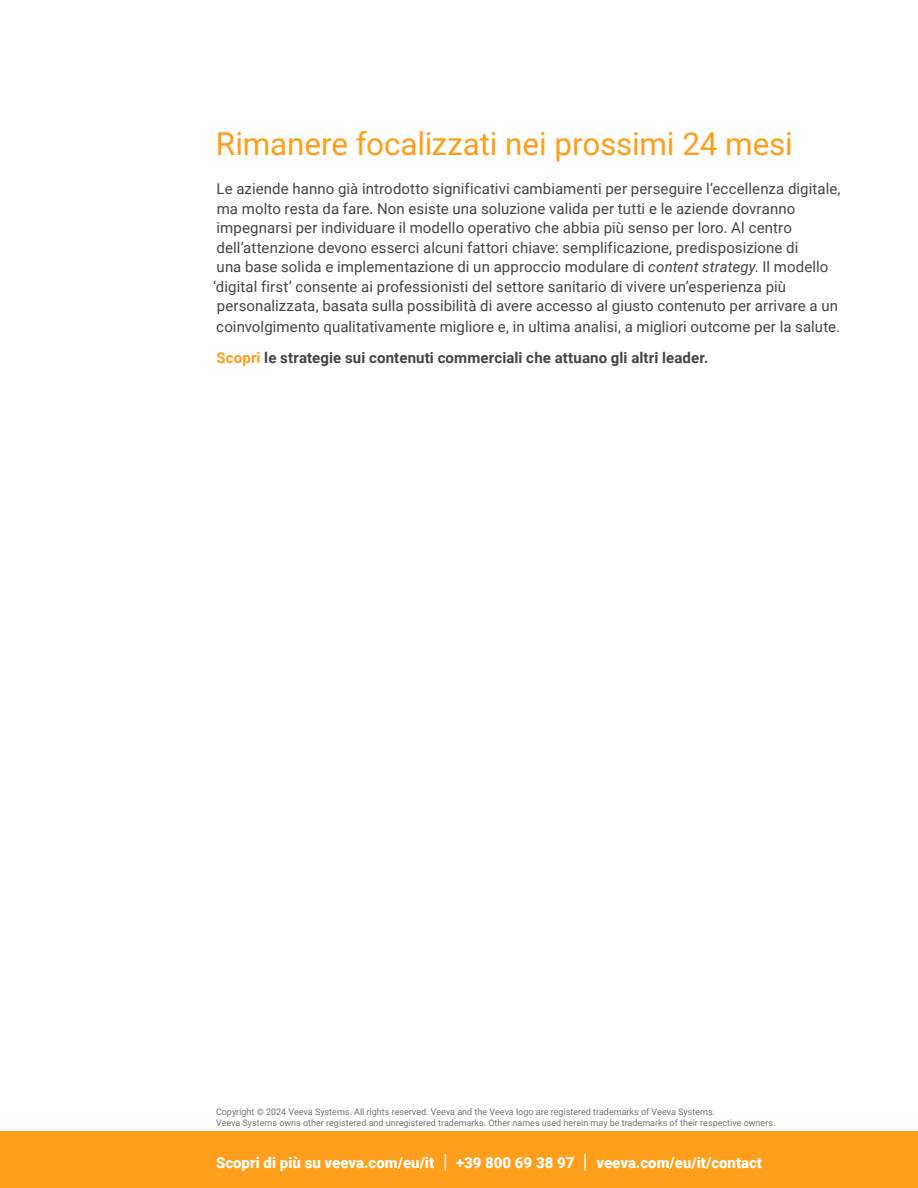
<style>
.page{position:relative;width:918px;height:1188px;background:#fff}
.page>*{position:absolute;margin:0;border:0;box-sizing:border-box;transform-origin:0 0}
.t1{font:31.5px "Roboto";letter-spacing:-.005em;color:#ff9e1a}
.t2{font:15px/19.5px "Roboto";letter-spacing:.005em;color:#444}
.t3{font:900 15px "Roboto";color:#fff}
.t4{font:9px/10.5px "Roboto";color:#747373}
.s1{font-style:italic}
.s2{font-weight:700;color:#ff9e1a}
.s3{font-weight:700}
.s4{font-weight:400;font-size:19.5px}
</style>
<div class="page">
<div style="left:0;top:1132px;width:918px;height:56px;background:#ff9e1a"></div>
<h1 class="t1" style="left:216px;top:121px;width:578px">Rimanere focalizzati nei prossimi 24 mesi</h1>
<p class="t2" style="left:213px;top:179px;width:629px">Le aziende hanno già introdotto significativi cambiamenti per perseguire l’eccellenza digitale, ma molto resta da fare. Non esiste una soluzione valida per tutti e le aziende dovranno impegnarsi per individuare il modello operativo che abbia più senso per loro. Al centro dell’attenzione devono esserci alcuni fattori chiave: semplificazione, predisposizione di<br>una base solida e implementazione di un approccio modulare di <span class="s1">content strategy</span>. Il modello ‘digital first’ consente ai professionisti del settore sanitario di vivere un’esperienza più personalizzata, basata sulla possibilità di avere accesso al giusto contenuto per arrivare a un</p>
<p class="t2" style="left:216px;top:311px;width:625px;line-height:30.3px">coinvolgimento qualitativamente migliore e, in ultima analisi, a migliori outcome per la salute.<br><span class="s2">Scopri</span> <span class="s3">le strategie sui contenuti commerciali che attuano gli altri leader.</span></p>
<p class="t4" style="left:216px;top:1107px;width:561px">Copyright © 2024 Veeva Systems. All rights reserved. Veeva and the Veeva logo are registered trademarks of Veeva Systems.<br>Veeva Systems owns other registered and unregistered trademarks. Other names used herein may be trademarks of their respective owners.</p>
<p class="t3" style="left:216px;top:1152px;width:548px">Scopri di più su veeva.com/eu/it <span class="s4">|</span> +39 800 69 38 97 <span class="s4">|</span> veeva.com/eu/it/contact</p>
</div>
